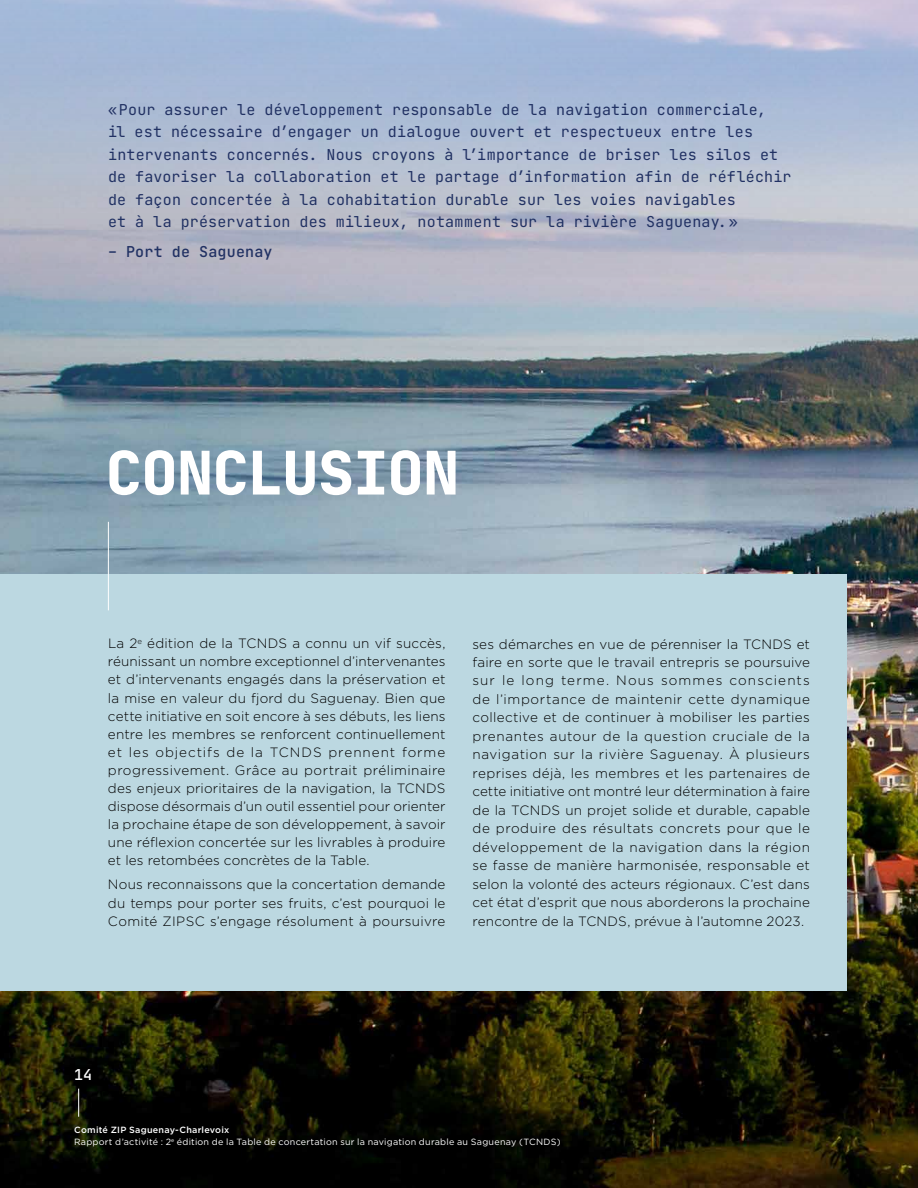
<style>
.page{position:relative;width:918px;height:1188px;background:#fff}
.page>*{position:absolute;margin:0;border:0;box-sizing:border-box;transform-origin:0 0}
.t1{font:800 60px "Jet Brains Mono";letter-spacing:-.01em;color:#fff}
.t2{font:15px/22.5px "Jet Brains Mono";letter-spacing:.015em;color:#213163}
.t3{font:500 15px "Jet Brains Mono";letter-spacing:.015em;color:#213163}
.t4{font:500 15px "Jet Brains Mono";color:#fff}
.t5{font:300 13.5px/18.5px "Gotham";letter-spacing:.015em;color:#000;text-align:justify}
.t6{font:9px/12px "Gotham";letter-spacing:.025em;color:#fff}
.s1{font-weight:500}
</style>
<div class="page">
<img style="left:0;top:0;width:918px;height:1188px">
<div style="left:0;top:574px;width:847px;height:416px;background:#bcd8e1"></div>
<hr style="left:108px;top:522px;width:1px;height:88px;background:#fff">
<svg style="left:78px;top:1089px;width:1px;height:28px"></svg>
<p class="t2" style="left:108px;top:98px;width:685px">«Pour assurer le développement responsable de la navigation commerciale,<br>il est nécessaire d’engager un dialogue ouvert et respectueux entre les intervenants concernés. Nous croyons à l’importance de briser les silos et de favoriser la collaboration et le partage d’information afin de réfléchir de façon concertée à la cohabitation durable sur les voies navigables<br>et à la préservation des milieux, notamment sur la rivière Saguenay.»</p>
<p class="t3" style="left:108px;top:241px;width:166px">– Port de Saguenay</p>
<h1 class="t1" style="left:106px;top:433px;width:355px">CONCLUSION</h1>
<p class="t5" style="left:108px;top:634px;width:339px;line-height:18px">La 2<sup>e</sup> édition de la TCNDS a connu un vif succès, réunissant un nombre exceptionnel d’intervenantes et d’intervenants engagés dans la préservation et la mise en valeur du fjord du Saguenay. Bien que cette initiative en soit encore à ses débuts, les liens entre les membres se renforcent continuellement et les objectifs de la TCNDS prennent forme progressivement. Grâce au portrait préliminaire des enjeux prioritaires de la navigation, la TCNDS dispose désormais d’un outil essentiel pour orienter la prochaine étape de son développement, à savoir une réflexion concertée sur les livrables à produire et les retombées concrètes de la Table.</p>
<p class="t5" style="left:108px;top:875px;width:339px;line-height:18px">Nous reconnaissons que la concertation demande du temps pour porter ses fruits, c’est pourquoi le Comité ZIPSC s’engage résolument à poursuivre</p>
<p class="t5" style="left:472px;top:634px;width:339px">ses démarches en vue de pérenniser la TCNDS et faire en sorte que le travail entrepris se poursuive sur le long terme. Nous sommes conscients de l’importance de maintenir cette dynamique collective et de continuer à mobiliser les parties prenantes autour de la question cruciale de la navigation sur la rivière Saguenay. À plusieurs reprises déjà, les membres et les partenaires de cette initiative ont montré leur détermination à faire de la TCNDS un projet solide et durable, capable de produire des résultats concrets pour que le développement de la navigation dans la région se fasse de manière harmonisée, responsable et selon la volonté des acteurs régionaux. C’est dans cet état d’esprit que nous aborderons la prochaine rencontre de la TCNDS, prévue à l’automne 2023.</p>
<p class="t4" style="left:74px;top:1065px;width:20px">14</p>
<p class="t6" style="left:74px;top:1123px;width:488px"><span class="s1">Comité ZIP Saguenay-Charlevoix<br></span>Rapport d’activité : 2<sup>e</sup> édition de la Table de concertation sur la navigation durable au Saguenay (TCNDS)</p>
</div>
